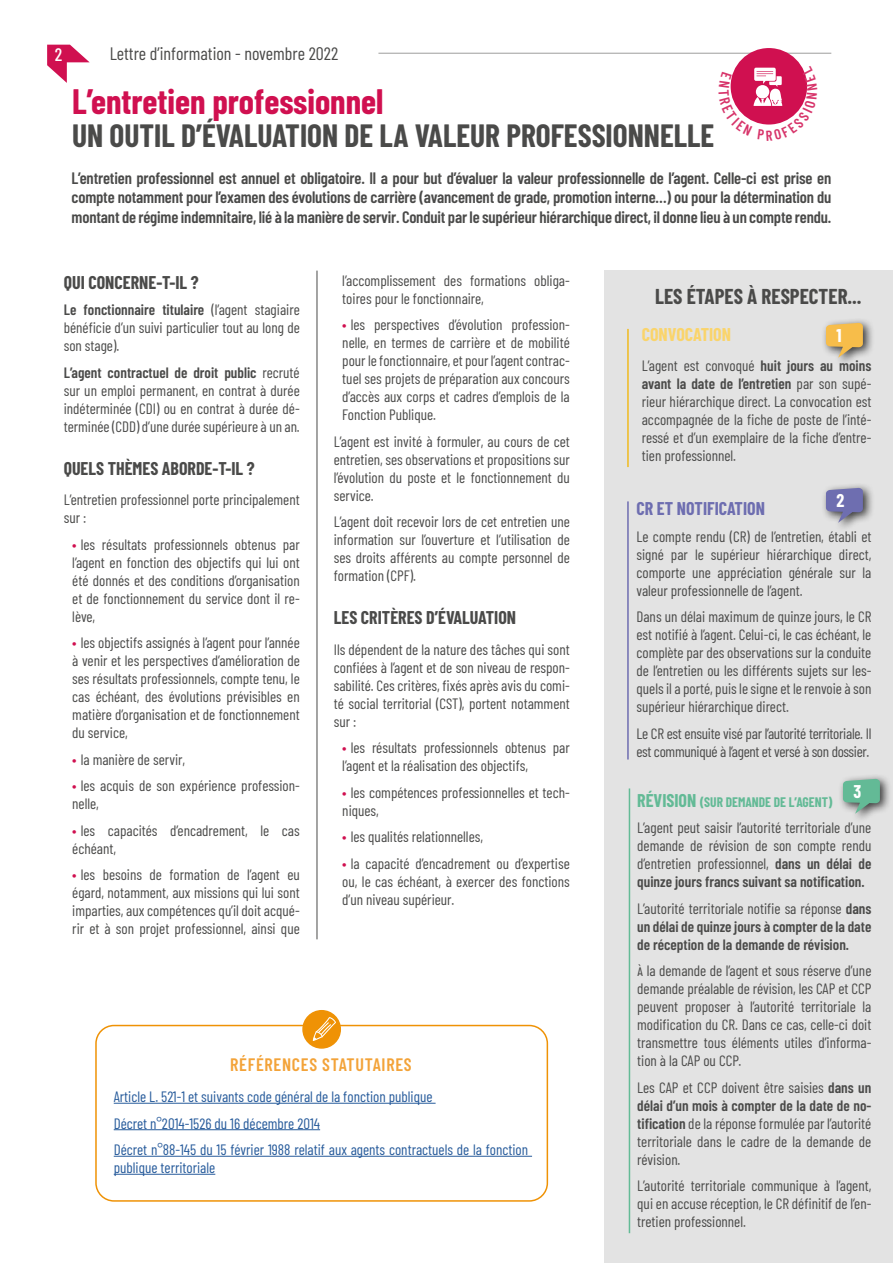
<style>
.page{position:relative;width:893px;height:1263px;background:#fff}
.page>*{position:absolute;margin:0;border:0;box-sizing:border-box;transform-origin:0 0}
.t1{font:700 34.5px "Barlow Condensed";color:#d01050}
.t2{font:700 31.5px "Barlow Condensed";color:#4a4a49}
.t3{font:700 21px "Barlow Condensed";color:#4a4a49}
.t4{font:700 18px "Barlow Condensed";color:#4a4a49}
.t5{font:18px "Barlow Condensed";color:#4a4a49}
.t6{font:600 18px "Barlow Condensed";letter-spacing:.04em;color:#f3a339}
.t7{font:700 18px "Barlow Condensed";color:#6e6eb0}
.t8{font:700 18px "Barlow Condensed";color:#fad46b}
.t9{font:700 18px "Barlow Condensed";color:#fff}
.t10{font:500 18px "Barlow Condensed";color:#fff}
.t11{font:600 16.5px/19.5px "Barlow Condensed";letter-spacing:-.01em;color:#4a4a49;text-align:justify}
.t12{font:15px/18px "Barlow Condensed";color:#4a4a49;text-align:justify}
.t13{font:15px/26.5px "Barlow Condensed";color:#275b9b}
.t14{font:600 15px/18px "Barlow Condensed";color:#4a4a49;text-align:justify}
.t15{font:15px/18px "Barlow Condensed";letter-spacing:-.02em;color:#4a4a49}
.t16{font:700 13.5px "Barlow Condensed";color:#63ba96}
.s1{font-weight:600}
.s2{color:#d01050}
.s3{font-size:18px}
.s4{font-weight:400}
</style>
<div class="page">
<svg style="left:47px;top:45px;width:43px;height:38px"></svg>
<hr style="left:378px;top:53px;width:453px;height:1px;background:#9d9d9c">
<div style="left:731px;top:48px;width:76px;height:77px;background:#d01050;border-radius:50%"></div>
<hr style="left:317px;top:271px;width:1px;height:668px;background:#4a4a49">
<hr style="left:114px;top:1103px;width:322px;height:1px;background:#275b9b">
<hr style="left:114px;top:1129px;width:206px;height:1px;background:#275b9b">
<hr style="left:114px;top:1156px;width:418px;height:1px;background:#275b9b">
<hr style="left:114px;top:1174px;width:101px;height:1px;background:#275b9b">
<div style="left:95px;top:1025px;width:453px;height:177px;border:2px solid #ef9205;border-radius:18px"></div>
<div style="left:303px;top:1011px;width:37px;height:37px;background:#ef9205;border-radius:50%"></div>
<svg style="left:313px;top:1017px;width:23px;height:24px"></svg>
<div style="left:302px;top:1010px;width:39px;height:39px;border:2px solid #ef9205;border-radius:50%"></div>
<div style="left:604px;top:271px;width:289px;height:992px;background:#e3e3e3"></div>
<div style="left:820px;top:483px;width:54px;height:50px;background:#000;opacity:.75"></div>
<svg style="left:826px;top:488px;width:37px;height:35px"></svg>
<hr style="left:627px;top:501px;width:2px;height:258px;background:#6e6db1">
<div style="left:837px;top:774px;width:54px;height:50px;background:#000;opacity:.75"></div>
<svg style="left:843px;top:779px;width:37px;height:35px"></svg>
<hr style="left:629px;top:788px;width:1px;height:445px;background:#63bb96">
<div style="left:820px;top:318px;width:54px;height:50px;background:#000;opacity:.75"></div>
<svg style="left:826px;top:323px;width:37px;height:35px"></svg>
<hr style="left:627px;top:329px;width:2px;height:138px;background:#f0ba1e">
<svg style="left:730px;top:66px;width:78px;height:59px"></svg>
<p class="t10" style="left:55px;top:42px;width:9px">2</p>
<p class="t5" style="left:110px;top:40px;width:230px">Lettre d’information - novembre 2022</p>
<h1 class="t1" style="left:72px;top:77px;width:313px">L’entretien professionnel</h1>
<h2 class="t2" style="left:72px;top:113px;width:644px">UN OUTIL D’ÉVALUATION DE LA VALEUR PROFESSIONNELLE</h2>
<p class="t11" style="left:72px;top:167px;width:761px">L’entretien professionnel est annuel et obligatoire. Il a pour but d’évaluer la valeur professionnelle de l’agent. Celle-ci est prise en compte notamment pour l’examen des évolutions de carrière (avancement de grade, promotion interne…) ou pour la détermination du montant de régime indemnitaire, lié à la manière de servir. Conduit par le supérieur hiérarchique direct, il donne lieu à un compte rendu.</p>
<p class="t4" style="left:64px;top:269px;width:136px">QUI CONCERNE-T-IL ?</p>
<p class="t12" style="left:64px;top:300px;width:237px"><span class="s1">Le fonctionnaire titulaire</span> (l’agent stagiaire bénéficie d’un suivi particulier tout au long de son stage).</p>
<p class="t12" style="left:64px;top:362px;width:238px"><span class="s1">L’agent contractuel de droit public</span> recruté sur un emploi permanent, en contrat à durée indéterminée (CDI) ou en contrat à durée dé&shy;terminée (CDD) d’une durée supérieure à un an.</p>
<p class="t4" style="left:64px;top:455px;width:192px">QUELS THÈMES ABORDE-T-IL ?</p>
<p class="t12" style="left:64px;top:490px;width:237px">L’entretien professionnel porte principalement sur :</p>
<p class="t12" style="left:72px;top:534px;width:229px"><span class="s2">•</span> les résultats professionnels obtenus par l’agent en fonction des objectifs qui lui ont été donnés et des conditions d’organisation et de fonctionnement du service dont il re&shy;lève,</p>
<p class="t12" style="left:72px;top:633px;width:229px"><span class="s2">•</span> les objectifs assignés à l’agent pour l’année à venir et les perspectives d’amélioration de ses résultats professionnels, compte tenu, le cas échéant, des évolutions prévisibles en matière d’organisation et de fonctionnement du service,</p>
<p class="t12" style="left:72px;top:749px;width:114px"><span class="s2">•</span> la manière de servir,</p>
<p class="t12" style="left:72px;top:776px;width:229px"><span class="s2">•</span> les acquis de son expérience profession&shy;nelle,</p>
<p class="t12" style="left:72px;top:820px;width:229px"><span class="s2">•</span> les capacités d’encadrement, le cas échéant,</p>
<p class="t12" style="left:72px;top:865px;width:229px"><span class="s2">•</span> les besoins de formation de l’agent eu égard, notamment, aux missions qui lui sont imparties, aux compétences qu’il doit acqué&shy;rir et à son projet professionnel, ainsi que</p>
<p class="t12" style="left:342px;top:270px;width:229px">l’accomplissement des formations obliga&shy;toires pour le fonctionnaire,</p>
<p class="t12" style="left:342px;top:315px;width:229px"><span class="s2">•</span> les perspectives d’évolution profession&shy;nelle, en termes de carrière et de mobilité pour le fonctionnaire, et pour l’agent contrac&shy;tuel ses projets de préparation aux concours d’accès aux corps et cadres d’emplois de la Fonction Publique.</p>
<p class="t12" style="left:334px;top:431px;width:237px">L’agent est invité à formuler, au cours de cet entretien, ses observations et propositions sur l’évolution du poste et le fonctionnement du service.</p>
<p class="t12" style="left:334px;top:512px;width:238px">L’agent doit recevoir lors de cet entretien une information sur l’ouverture et l’utilisation de ses droits afférents au compte personnel de formation (CPF).</p>
<p class="t4" style="left:334px;top:605px;width:184px">LES CRITÈRES D’ÉVALUATION</p>
<p class="t12" style="left:334px;top:639px;width:237px">Ils dépendent de la nature des tâches qui sont confiées à l’agent et de son niveau de respon&shy;sabilité. Ces critères, fixés après avis du comi&shy;té social territorial (CST), portent notamment sur :</p>
<p class="t12" style="left:342px;top:738px;width:229px"><span class="s2">•</span> les résultats professionnels obtenus par l’agent et la réalisation des objectifs,</p>
<p class="t12" style="left:342px;top:782px;width:229px"><span class="s2">•</span> les compétences professionnelles et tech&shy;niques,</p>
<p class="t12" style="left:342px;top:827px;width:142px"><span class="s2">•</span> les qualités relationnelles,</p>
<p class="t12" style="left:342px;top:853px;width:229px"><span class="s2">•</span> la capacité d’encadrement ou d’expertise ou, le cas échéant, à exercer des fonctions d’un niveau supérieur.</p>
<p class="t6" style="left:230px;top:1052px;width:183px">RÉFÉRENCES STATUTAIRES</p>
<p class="t13" style="left:114px;top:1082px;width:416px">Article L. 521-1 et suivants code général de la fonction publique<br>Décret n°2014-1526 du 16 décembre 2014<br>Décret n°88-145 du 15 février 1988 relatif aux agents contractuels de la fonction</p>
<p class="t13" style="left:114px;top:1153px;width:103px">publique territoriale</p>
<h3 class="t3" style="left:655px;top:282px;width:208px">LES ÉTAPES À RESPECTER...</h3>
<p class="t8" style="left:642px;top:321px;width:91px">CONVOCATION</p>
<p class="t12" style="left:642px;top:356px;width:231px">L’agent est convoqué <span class="s1">huit jours au moins avant la date de l’entretien</span> par son supé&shy;rieur hiérarchique direct. La convocation est accompagnée de la fiche de poste de l’inté&shy;ressé et d’un exemplaire de la fiche d’entre&shy;tien professionnel.</p>
<p class="t9" style="left:836px;top:323px;width:7px">1</p>
<p class="t9" style="left:836px;top:488px;width:9px">2</p>
<p class="t7" style="left:636px;top:496px;width:130px">CR ET NOTIFICATION</p>
<p class="t12" style="left:636px;top:526px;width:236px">Le compte rendu (CR) de l’entretien, établi et signé par le supérieur hiérarchique direct, comporte une appréciation générale sur la valeur professionnelle de l’agent.</p>
<p class="t12" style="left:636px;top:607px;width:236px">Dans un délai maximum de quinze jours, le CR est notifié à l’agent. Celui-ci, le cas échéant, le complète par des observations sur la conduite de l’entretien ou les différents sujets sur les&shy;quels il a porté, puis le signe et le renvoie à son supérieur hiérarchique direct.</p>
<p class="t15" style="left:636px;top:723px;width:236px">Le CR est ensuite visé par l’autorité territoriale. Il est communiqué à l’agent et versé à son dossier.</p>
<p class="t9" style="left:853px;top:779px;width:9px">3</p>
<p class="t16" style="left:637px;top:792px;width:197px"><span class="s3">RÉVISION</span> (SUR DEMANDE DE L’AGENT)</p>
<p class="t12" style="left:637px;top:818px;width:236px">L’agent peut saisir l’autorité territoriale d’une demande de révision de son compte rendu d’entretien professionnel, <span class="s1">dans un délai de quinze jours francs suivant sa notification.</span></p>
<p class="t14" style="left:637px;top:898px;width:236px"><span class="s4">L’autorité territoriale notifie sa réponse</span> dans un délai de quinze jours à compter de la date de réception de la demande de révision.</p>
<p class="t12" style="left:637px;top:961px;width:236px">À la demande de l’agent et sous réserve d’une demande préalable de révision, les CAP et CCP peuvent proposer à l’autorité territoriale la modification du CR. Dans ce cas, celle-ci doit transmettre tous éléments utiles d’informa&shy;tion à la CAP ou CCP.</p>
<p class="t12" style="left:637px;top:1077px;width:236px">Les CAP et CCP doivent être saisies <span class="s1">dans un délai d’un mois à compter de la date de no&shy;tification</span> de la réponse formulée par l’autorité territoriale dans le cadre de la demande de révision.</p>
<p class="t12" style="left:637px;top:1176px;width:236px">L’autorité territoriale communique à l’agent, qui en accuse réception, le CR définitif de l’en&shy;tretien professionnel.</p>
</div>
